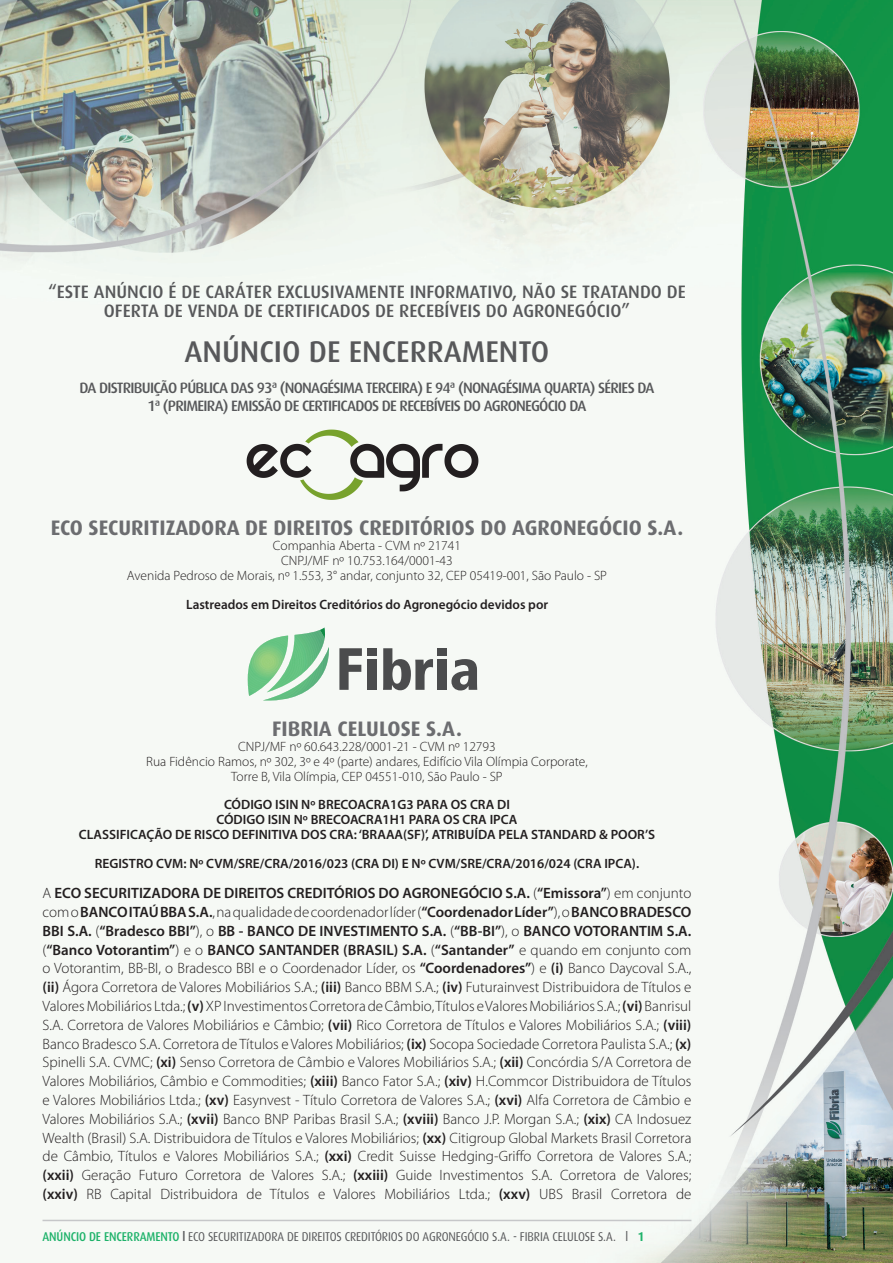
<style>
.page{position:relative;width:893px;height:1263px;background:#fff}
.page>*{position:absolute;margin:0;border:0;box-sizing:border-box;transform-origin:0 0}
.t1{font:500 30px "Dax";color:#57585a}
.t2{font:700 21px "Dax";color:#6c6d70}
.t3{font:500 18px/19.5px "Dax";color:#57585a;text-align:center}
.t4{font:300 15px/18.8px "Myriad Pro";color:#231f20;text-align:justify}
.t5{font:500 15px/18px "Dax";letter-spacing:-.05em;color:#57585a;text-align:center}
.t6{font:300 13.5px/15px "Myriad Pro";color:#231f20;text-align:center}
.t7{font:600 13.5px/15px "Myriad Pro";color:#231f20;text-align:center}
.t8{font:12.75px "Dax";letter-spacing:-.01em;color:#57585a;scale:.9 1}
.s1{font-weight:600}
.s2{font-weight:500;color:#1eb26a}
.s3{font-weight:500}
.s4{font-weight:700;color:#1eb26a}
</style>
<div class="page">
<img style="left:0;top:0;width:893px;height:1263px">
<hr style="left:43px;top:1220px;width:648px;height:1px;background:#c6c7c9">
<svg style="left:247px;top:430px;width:231px;height:70px"></svg>
<svg style="left:339px;top:648px;width:23px;height:42px"></svg>
<div style="left:438px;top:648px;width:9px;height:8px;background:#4b4c4d"></div>
<div style="left:438px;top:660px;width:9px;height:30px;background:#4b4c4d"></div>
<div style="left:367px;top:648px;width:9px;height:8px;background:#4b4c4d"></div>
<div style="left:367px;top:660px;width:9px;height:30px;background:#4b4c4d"></div>
<svg style="left:451px;top:659px;width:26px;height:31px"></svg>
<svg style="left:383px;top:648px;width:50px;height:42px"></svg>
<svg style="left:248px;top:627px;width:81px;height:73px"></svg>
<p class="t3" style="left:48px;top:282px;width:639px">“ESTE ANÚNCIO É DE CARÁTER EXCLUSIVAMENTE INFORMATIVO, NÃO SE TRATANDO DE<br>OFERTA DE VENDA DE CERTIFICADOS DE RECEBÍVEIS DO AGRONEGÓCIO”</p>
<h1 class="t1" style="left:185px;top:335px;width:366px">ANÚNCIO DE ENCERRAMENTO</h1>
<p class="t5" style="left:79px;top:379px;width:577px">DA DISTRIBUIÇÃO PÚBLICA DAS 93ª (NONAGÉSIMA TERCEIRA) E 94ª (NONAGÉSIMA QUARTA) SÉRIES DA<br>1ª (PRIMEIRA) EMISSÃO DE CERTIFICADOS DE RECEBÍVEIS DO AGRONEGÓCIO DA</p>
<h2 class="t2" style="left:51px;top:516px;width:634px">ECO SECURITIZADORA DE DIREITOS CREDITÓRIOS DO AGRONEGÓCIO S.A.</h2>
<p class="t6" style="left:127px;top:538px;width:482px">Companhia Aberta - CVM nº 21741<br>CNPJ/MF nº 10.753.164/0001-43<br>Avenida Pedroso de Morais, nº 1.553, 3° andar, conjunto 32, CEP 05419-001, São Paulo - SP</p>
<p class="t7" style="left:186px;top:597px;width:363px">Lastreados em Direitos Creditórios do Agronegócio devidos por</p>
<h2 class="t2" style="left:272px;top:716px;width:191px">FIBRIA CELULOSE S.A.</h2>
<p class="t6" style="left:146px;top:739px;width:443px">CNPJ/MF nº 60.643.228/0001-21 - CVM nº 12793<br>Rua Fidêncio Ramos, nº 302, 3º e 4º (parte) andares, Edifício Vila Olímpia Corporate,<br>Torre B, Vila Olímpia, CEP 04551-010, São Paulo - SP</p>
<p class="t7" style="left:79px;top:798px;width:578px">CÓDIGO ISIN Nº BRECOACRA1G3 PARA OS CRA DI<br>CÓDIGO ISIN Nº BRECOACRA1H1 PARA OS CRA IPCA<br>CLASSIFICAÇÃO DE RISCO DEFINITIVA DOS CRA: ‘BRAAA(SF)’, ATRIBUÍDA PELA STANDARD &amp; POOR’S</p>
<p class="t7" style="left:95px;top:856px;width:546px">REGISTRO CVM: Nº CVM/SRE/CRA/2016/023 (CRA DI) E Nº CVM/SRE/CRA/2016/024 (CRA IPCA).</p>
<p class="t4" style="left:43px;top:884px;width:650px">A <span class="s1">ECO SECURITIZADORA DE DIREITOS CREDITÓRIOS DO AGRONEGÓCIO S.A.</span> (<span class="s1">“Emissora”</span>) em conjunto com o <span class="s1">BANCO ITAÚ BBA S.A.</span>, na qualidade de coordenador líder (<span class="s1">“Coordenador Líder”</span>), o <span class="s1">BANCO BRADESCO BBI S.A.</span> (<span class="s1">“Bradesco BBI”</span>), o <span class="s1">BB - BANCO DE INVESTIMENTO S.A.</span> (<span class="s1">“BB-BI”</span>), o <span class="s1">BANCO VOTORANTIM S.A. </span>(<span class="s1">“Banco Votorantim”</span>) e o <span class="s1">BANCO SANTANDER (BRASIL) S.A.</span> (<span class="s1">“Santander”</span> e quando em conjunto com o Votorantim, BB-BI, o Bradesco BBI e o Coordenador Líder, os <span class="s1">“Coordenadores”</span>) e <span class="s1">(i)</span> Banco Daycoval S.A., <span class="s1">(ii)</span> Ágora Corretora de Valores Mobiliários S.A.; <span class="s1">(iii)</span> Banco BBM S.A.; <span class="s1">(iv)</span> Futurainvest Distribuidora de Títulos e Valores Mobiliários Ltda.; <span class="s1">(v)</span>XPInvestimentos Corretora de Câmbio, Títulos e Valores Mobiliários S.A.; <span class="s1">(vi)</span> Banrisul S.A. Corretora de Valores Mobiliários e Câmbio; <span class="s1">(vii)</span> Rico Corretora de Títulos e Valores Mobiliários S.A.; <span class="s1">(viii)<br></span>Banco Bradesco S.A. Corretora de Títulos e Valores Mobiliários; <span class="s1">(ix)</span> Socopa Sociedade Corretora Paulista S.A.; <span class="s1">(x)<br></span>Spinelli S.A. CVMC; <span class="s1">(xi)</span> Senso Corretora de Câmbio e Valores Mobiliários S.A.; <span class="s1">(xii)</span> Concórdia S/A Corretora de Valores Mobiliários, Câmbio e Commodities; <span class="s1">(xiii)</span> Banco Fator S.A.; <span class="s1">(xiv)</span> H.Commcor Distribuidora de Títulos e Valores Mobiliários Ltda.; <span class="s1">(xv)</span> Easynvest - Título Corretora de Valores S.A.; <span class="s1">(xvi)</span> Alfa Corretora de Câmbio e Valores Mobiliários S.A.; <span class="s1">(xvii)</span> Banco BNP Paribas Brasil S.A.; <span class="s1">(xviii)</span> Banco J.P. Morgan S.A.; <span class="s1">(xix)</span> CA Indosuez Wealth (Brasil) S.A. Distribuidora de Títulos e Valores Mobiliários; <span class="s1">(xx)</span> Citigroup Global Markets Brasil Corretora de Câmbio, Títulos e Valores Mobiliários S.A.; <span class="s1">(xxi)</span> Credit Suisse Hedging-Griffo Corretora de Valores S.A.; <span class="s1">(xxii)</span> Geração Futuro Corretora de Valores S.A.; <span class="s1">(xxiii)</span> Guide Investimentos S.A. Corretora de Valores; <span class="s1">(xxiv)</span> RB Capital Distribuidora de Títulos e Valores Mobiliários Ltda.; <span class="s1">(xxv)</span> UBS Brasil Corretora de</p>
<p class="t8" style="left:43px;top:1229px;width:670px"><span class="s2">ANÚNCIO DE ENCERRAMENTO</span> <span class="s3">l</span> ECO SECURITIZADORA DE DIREITOS CREDITÓRIOS DO AGRONEGÓCIO S.A. - FIBRIA CELULOSE S.A. l <span class="s4">1</span></p>
</div>
